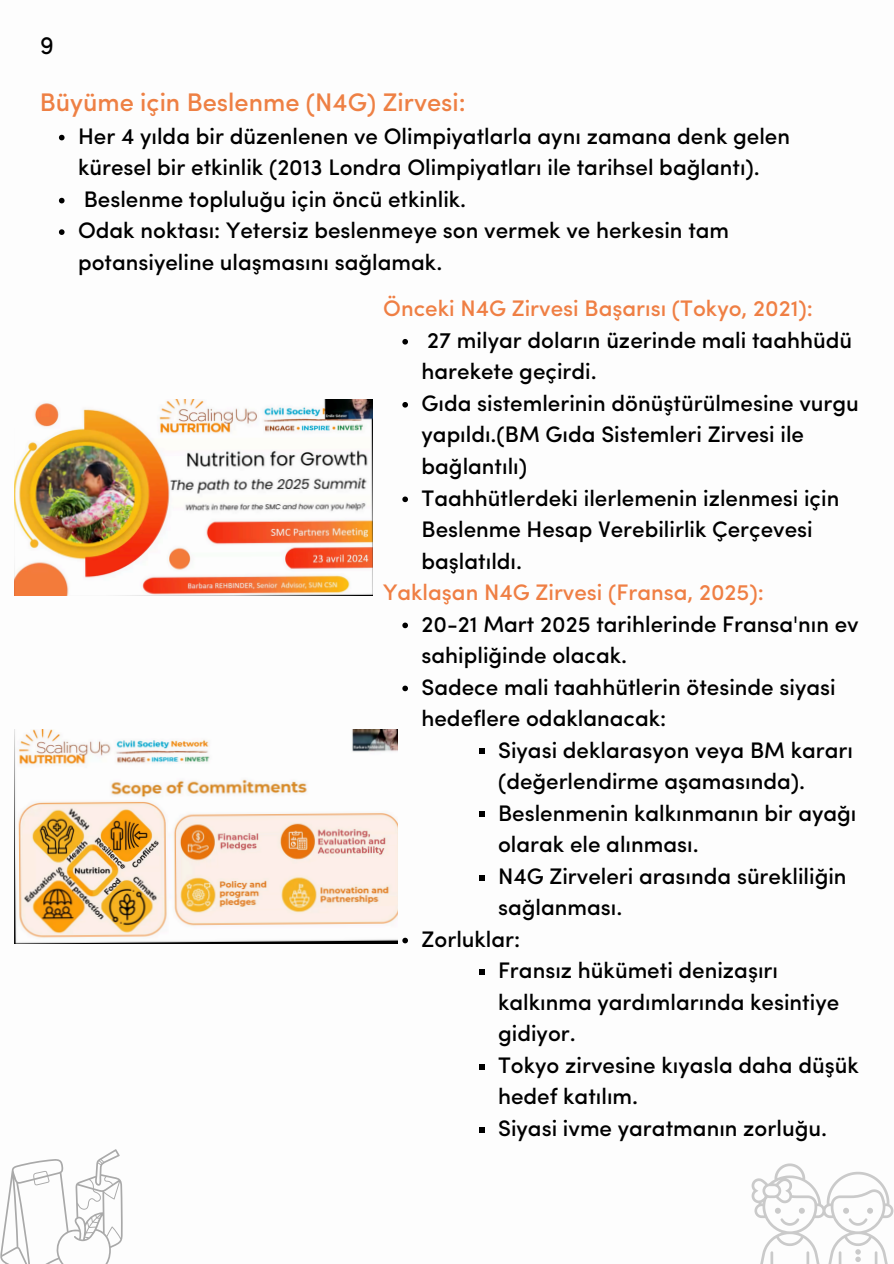
<style>
.page{position:relative;width:894px;height:1264px;background:#fff}
.page>*{position:absolute;margin:0;border:0;box-sizing:border-box;transform-origin:0 0}
.t1{font:500 25.5px "Sofia Pro";color:#ee8044}
.t2{font:25.5px "Sofia Pro";color:#000}
.t3{font:500 22.5px/31.5px "Sofia Pro";color:#000}
.t4{font:500 22.5px "Sofia Pro";color:#ef7f44}
</style>
<div class="page">
<svg style="left:751px;top:1163px;width:142px;height:100px"></svg>
<svg style="left:0;top:1149px;width:123px;height:114px"></svg>
<img style="left:15px;top:400px;width:358px;height:196px">
<img style="left:15px;top:730px;width:382px;height:213px">
<svg style="left:59px;top:135px;width:6px;height:5px"></svg>
<svg style="left:59px;top:198px;width:6px;height:5px"></svg>
<svg style="left:59px;top:229px;width:6px;height:6px"></svg>
<svg style="left:402px;top:339px;width:6px;height:5px"></svg>
<svg style="left:402px;top:402px;width:6px;height:5px"></svg>
<svg style="left:402px;top:496px;width:6px;height:6px"></svg>
<svg style="left:402px;top:622px;width:6px;height:6px"></svg>
<svg style="left:402px;top:685px;width:6px;height:6px"></svg>
<svg style="left:479px;top:748px;width:5px;height:6px"></svg>
<svg style="left:479px;top:811px;width:5px;height:6px"></svg>
<svg style="left:479px;top:875px;width:5px;height:5px"></svg>
<svg style="left:402px;top:937px;width:6px;height:6px"></svg>
<svg style="left:479px;top:969px;width:5px;height:5px"></svg>
<svg style="left:479px;top:1064px;width:5px;height:5px"></svg>
<svg style="left:479px;top:1127px;width:5px;height:5px"></svg>
<p class="t2" style="left:40px;top:34px;width:16px">9</p>
<p class="t1" style="left:40px;top:92px;width:427px">Büyüme için Beslenme (N4G) Zirvesi:</p>
<p class="t3" style="left:78px;top:122px;width:713px">Her 4 yılda bir düzenlenen ve Olimpiyatlarla aynı zamana denk gelen küresel bir etkinlik (2013 Londra Olimpiyatları ile tarihsel bağlantı).</p>
<h2 class="t3" style="left:84px;top:185px;width:384px">Beslenme topluluğu için öncü etkinlik.</h2>
<p class="t3" style="left:78px;top:217px;width:652px">Odak noktası: Yetersiz beslenmeye son vermek ve herkesin tam potansiyeline ulaşmasını sağlamak.</p>
<p class="t4" style="left:383px;top:299px;width:431px">Önceki N4G Zirvesi Başarısı (Tokyo, 2021):</p>
<p class="t3" style="left:421px;top:326px;width:424px">27 milyar doların üzerinde mali taahhüdü harekete geçirdi.</p>
<h2 class="t3" style="left:421px;top:389px;width:439px">Gıda sistemlerinin dönüştürülmesine vurgu yapıldı.(BM Gıda Sistemleri Zirvesi ile bağlantılı)</h2>
<p class="t3" style="left:421px;top:484px;width:419px">Taahhütlerdeki ilerlemenin izlenmesi için<br>Beslenme Hesap Verebilirlik Çerçevesi başlatıldı.</p>
<p class="t4" style="left:383px;top:583px;width:382px">Yaklaşan N4G Zirvesi (Fransa, 2025):</p>
<p class="t3" style="left:421px;top:610px;width:438px">20-21 Mart 2025 tarihlerinde Fransa'nın ev sahipliğinde olacak.</p>
<p class="t3" style="left:421px;top:673px;width:415px">Sadece mali taahhütlerin ötesinde siyasi hedeflere odaklanacak:</p>
<p class="t3" style="left:498px;top:736px;width:356px">Siyasi deklarasyon veya BM kararı (değerlendirme aşamasında).</p>
<p class="t3" style="left:498px;top:799px;width:360px">Beslenmenin kalkınmanın bir ayağı olarak ele alınması.</p>
<p class="t3" style="left:498px;top:862px;width:350px">N4G Zirveleri arasında sürekliliğin sağlanması.</p>
<p class="t3" style="left:421px;top:925px;width:100px">Zorluklar:</p>
<p class="t3" style="left:498px;top:956px;width:342px">Fransız hükümeti denizaşırı kalkınma yardımlarında kesintiye gidiyor.</p>
<p class="t3" style="left:498px;top:1051px;width:362px">Tokyo zirvesine kıyasla daha düşük hedef katılım.</p>
<p class="t3" style="left:498px;top:1114px;width:330px">Siyasi ivme yaratmanın zorluğ u.</p>
</div>
